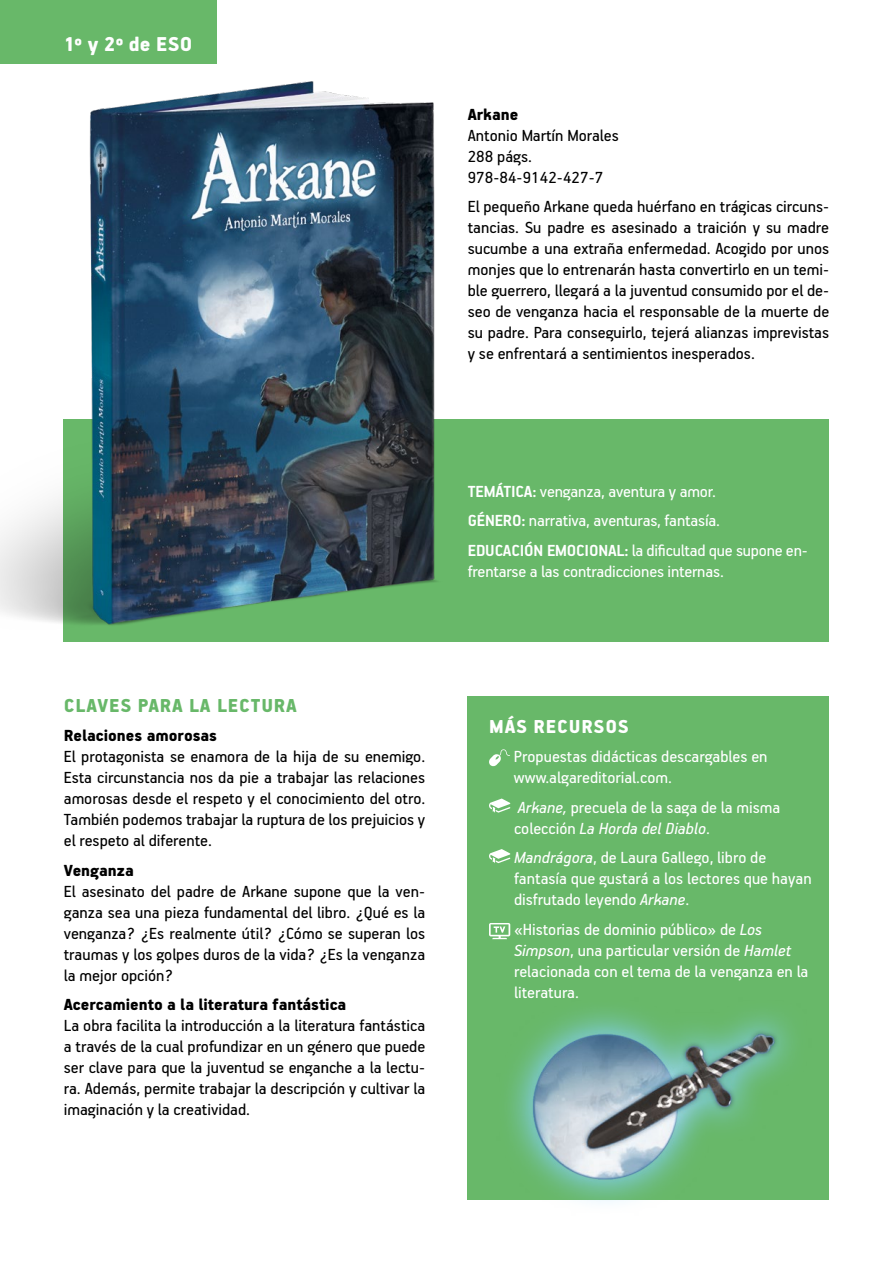
<style>
.page{position:relative;width:893px;height:1263px;background:#fff}
.page>*{position:absolute;margin:0;border:0;box-sizing:border-box;transform-origin:0 0}
.t1{font:900 22.5px "PF Handbook Pro";letter-spacing:.01em;color:#fff}
.Temàtica__gènere{font:900 21px "PF Handbook Pro";letter-spacing:.04em;color:#68b869}
.t2{font:900 21px "PF Handbook Pro";letter-spacing:.04em;color:#fff}
.Text{font:18px/21px "PF Handbook Pro";color:#000;text-align:justify}
.Sinopsi{font:18px/21px "PF Handbook Pro";color:#fff}
.Títol_Claus_2{font:900 18px "PF Handbook Pro";color:#000}
.s1{font-weight:700}
.s2{font-style:italic}
</style>
<div class="page">
<div style="left:468px;top:696px;width:361px;height:503px;background:#68b869"></div>
<div style="left:64px;top:419px;width:765px;height:223px;background:#68b869"></div>
<div style="left:0;top:0;width:216px;height:64px;background:#68b869"></div>
<img style="left:0;top:54px;width:437px;height:588px">
<svg style="left:489px;top:749px;width:21px;height:18px"></svg>
<svg style="left:489px;top:798px;width:21px;height:15px"></svg>
<svg style="left:489px;top:849px;width:21px;height:14px"></svg>
<svg style="left:489px;top:923px;width:21px;height:16px"></svg>
<img style="left:467px;top:993px;width:362px;height:210px">
<p class="t1" style="left:64px;top:30px;width:130px">1º y 2º de ESO</p>
<p class="Títol_Claus_2" style="left:468px;top:103px;width:52px">Arkane</p>
<p class="Text" style="left:468px;top:124px;width:153px;text-align:left">Antonio Martín Morales<br>288 págs.<br>978-84-9142-427-7</p>
<p class="Text" style="left:468px;top:196px;width:363px">El pequeño Arkane queda huérfano en trágicas circuns&shy;tancias. Su padre es asesinado a traición y su madre sucumbe a una extraña enfermedad. Acogido por unos monjes que lo entrenarán hasta convertirlo en un temi&shy;ble guerrero, llegará a la juventud consumido por el de&shy;seo de venganza hacia el responsable de la muerte de su padre. Para conseguirlo, tejerá alianzas imprevistas y se enfrentará a sentimientos inesperados.</p>
<p class="Sinopsi" style="left:468px;top:480px;width:250px"><span class="s1">TEMÁTICA:</span> venganza, aventura y amor.</p>
<p class="Sinopsi" style="left:468px;top:509px;width:254px"><span class="s1">GÉNERO:</span> narrativa, aventuras, fantasía.</p>
<p class="Sinopsi" style="left:468px;top:539px;width:342px"><span class="s1">EDUCACIÓN EMOCIONAL:</span> la dificultad que supone en&shy;frentarse a las contradicciones internas.</p>
<p class="Temàtica__gènere" style="left:64px;top:692px;width:234px">CLAVES PARA LA LECTURA</p>
<p class="Títol_Claus_2" style="left:64px;top:725px;width:155px">Relaciones amorosas</p>
<p class="Text" style="left:64px;top:745px;width:363px">El protagonista se enamora de la hija de su enemigo.<br>Esta circunstancia nos da pie a trabajar las relaciones amorosas desde el respeto y el conocimiento del otro.<br>También podemos trabajar la ruptura de los prejuicios y el respeto al diferente.</p>
<p class="Títol_Claus_2" style="left:64px;top:859px;width:71px">Venganza</p>
<p class="Text" style="left:64px;top:880px;width:363px">El asesinato del padre de Arkane supone que la ven&shy;ganza sea una pieza fundamental del libro. ¿Qué es la venganza? ¿Es realmente útil? ¿Cómo se superan los traumas y los golpes duros de la vida? ¿Es la venganza la mejor opción?</p>
<p class="Títol_Claus_2" style="left:64px;top:994px;width:284px">Acercamiento a la literatura fantástica</p>
<p class="Text" style="left:64px;top:1014px;width:363px">La obra facilita la introducción a la literatura fantástica a través de la cual profundizar en un género que puede ser clave para que la juventud se enganche a la lectu&shy;ra. Además, permite trabajar la descripción y cultivar la imaginación y la creatividad.</p>
<p class="t2" style="left:489px;top:714px;width:141px">MÁS RECURSOS</p>
<p class="Sinopsi" style="left:514px;top:746px;width:255px">Propuestas didácticas descargables en www.algareditorial.com.</p>
<p class="Sinopsi" style="left:514px;top:796px;width:268px"><span class="s2">Arkane,</span> precuela de la saga de la misma colección <span class="s2">La Horda del Diablo</span>.</p>
<p class="Sinopsi" style="left:514px;top:847px;width:299px"><span class="s2">Mandrágora</span>, de Laura Gallego, libro de fantasía que gustará a los lectores que hayan disfrutado leyendo <span class="s2">Arkane</span>.</p>
<p class="Sinopsi" style="left:514px;top:918px;width:296px">«Historias de dominio público» de <span class="s2">Los Simpson</span>, una particular versión de <span class="s2">Hamlet </span>relacionada con el tema de la venganza en la literatura.</p>
</div>
